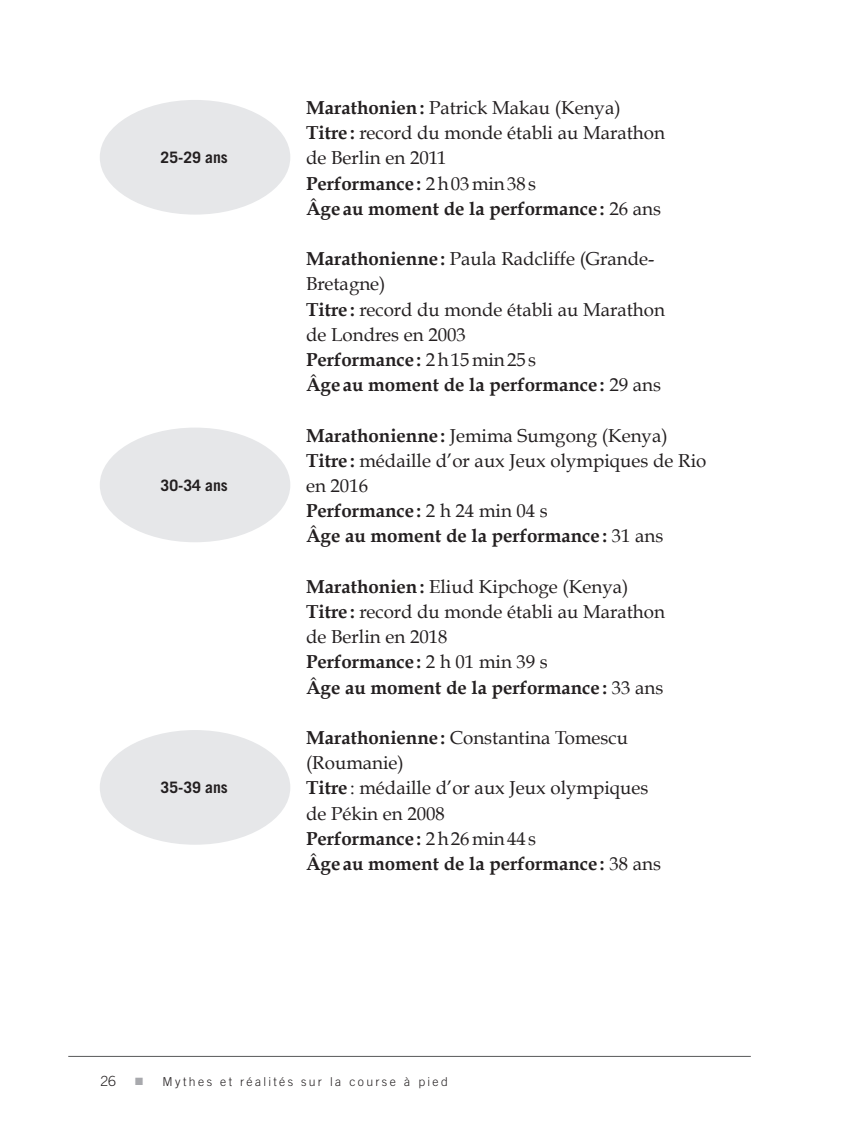
<style>
.page{position:relative;width:866px;height:1134px;background:#fff}
.page>*{position:absolute;margin:0;border:0;box-sizing:border-box;transform-origin:0 0}
.Tc_no_indent{font:18.72px/25.2px "Book Antiqua";color:#231f20}
.Tc_no_indent-2{font:700 18.72px "Book Antiqua";color:#231f20}
.Tc_no_indent-3{font:700 15.75px "Trade Gothic";color:#231f20}
.t1{font:300 14px "Trade Gothic";color:#231f20}
.t2{font:300 12.25px "Trade Gothic";letter-spacing:.19em;color:#231f20}
.s1{font-weight:700}
.s2{font-weight:400}
.s3{color:#a8a9ad}
</style>
<div class="page">
<hr style="left:68px;top:1056px;width:683px;height:1px;background:#57585a">
<div style="left:100px;top:100px;width:190px;height:115px;background:#e6e7e9;border-radius:50%"></div>
<div style="left:100px;top:428px;width:190px;height:114px;background:#e6e7e9;border-radius:50%"></div>
<div style="left:100px;top:730px;width:190px;height:115px;background:#e6e7e9;border-radius:50%"></div>
<p class="Tc_no_indent-3" style="left:161px;top:148px;width:69px">25-29 ans</p>
<p class="Tc_no_indent-3" style="left:161px;top:476px;width:69px">30-34 ans</p>
<p class="Tc_no_indent-3" style="left:161px;top:778px;width:69px">35-39 ans</p>
<p class="Tc_no_indent" style="left:306px;top:95px;width:316px"><span class="s1">Marathonien:</span> Patrick Makau (Kenya)</p>
<p class="Tc_no_indent" style="left:306px;top:120px;width:360px"><span class="s1">Titre:</span> record du monde établi au Marathon de Berlin en 2011</p>
<p class="Tc_no_indent-2" style="left:306px;top:172px;width:232px">Performance: <span class="s2">2h03min38s</span></p>
<p class="Tc_no_indent-2" style="left:306px;top:197px;width:356px">Âgeau moment de la performance: <span class="s2">26 ans</span></p>
<p class="Tc_no_indent" style="left:306px;top:246px;width:350px"><span class="s1">Marathonienne:</span> Paula Radcliffe (Grande-<br>Bretagne)</p>
<p class="Tc_no_indent" style="left:306px;top:297px;width:360px"><span class="s1">Titre:</span> record du monde établi au Marathon de Londres en 2003</p>
<p class="Tc_no_indent-2" style="left:306px;top:349px;width:232px">Performance: <span class="s2">2h15min25s</span></p>
<p class="Tc_no_indent-2" style="left:306px;top:374px;width:356px">Âgeau moment de la performance: <span class="s2">29 ans</span></p>
<p class="Tc_no_indent" style="left:306px;top:423px;width:363px"><span class="s1">Marathonienne:</span> Jemima Sumgong (Kenya)</p>
<p class="Tc_no_indent" style="left:306px;top:448px;width:402px"><span class="s1">Titre:</span> médaille d’or aux Jeux olympiques de Rio en 2016</p>
<p class="Tc_no_indent-2" style="left:306px;top:500px;width:243px">Performance: <span class="s2">2 h 24 min 04 s</span></p>
<p class="Tc_no_indent-2" style="left:306px;top:525px;width:359px">Âge au moment de la performance: <span class="s2">31 ans</span></p>
<p class="Tc_no_indent" style="left:306px;top:574px;width:324px"><span class="s1">Marathonien:</span> Eliud Kipchoge (Kenya)</p>
<p class="Tc_no_indent" style="left:306px;top:599px;width:360px"><span class="s1">Titre:</span> record du monde établi au Marathon de Berlin en 2018</p>
<p class="Tc_no_indent-2" style="left:306px;top:651px;width:243px">Performance: <span class="s2">2 h 01 min 39 s</span></p>
<p class="Tc_no_indent-2" style="left:306px;top:676px;width:359px">Âge au moment de la performance: <span class="s2">33 ans</span></p>
<p class="Tc_no_indent" style="left:306px;top:725px;width:324px"><span class="s1">Marathonienne:</span> Constantina Tomescu (Roumanie)</p>
<p class="Tc_no_indent" style="left:306px;top:775px;width:344px"><span class="s1">Titre</span> : médaille d’or aux Jeux olympiques de Pékin en 2008</p>
<p class="Tc_no_indent-2" style="left:306px;top:827px;width:232px">Performance: <span class="s2">2h26min44s</span></p>
<p class="Tc_no_indent-2" style="left:306px;top:853px;width:356px">Âgeau moment de la performance: <span class="s2">38 ans</span></p>
<p class="t1" style="left:100px;top:1072px;width:17px">26</p>
<p class="t2" style="left:135px;top:1074px;width:314px"><span class="s3">■</span> Mythes et réalités sur la course à pied</p>
</div>
